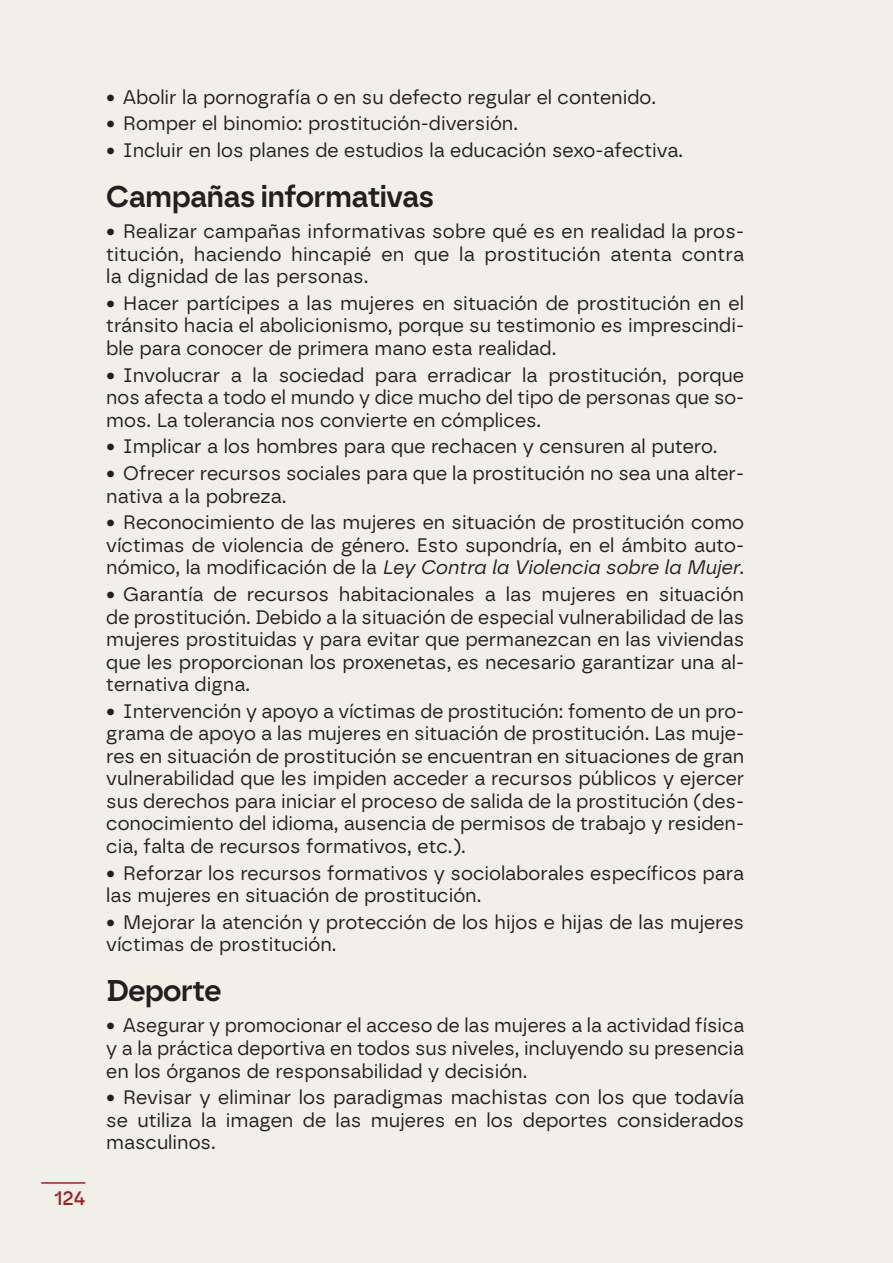
<style>
.page{position:relative;width:893px;height:1263px;background:#f0efe8}
.page>*{position:absolute;margin:0;border:0;box-sizing:border-box;transform-origin:0 0}
.Subtitulo_temas{font:600 30px "Borna";letter-spacing:-.02em;color:#231f20}
.t1{font:500 21px "Borna";color:#a11e23}
.t2{font:19.5px/22.5px "Borna";color:#231f20;text-align:justify}
.s1{font-style:italic}
</style>
<div class="page">
<hr style="left:41px;top:1182px;width:44px;height:2px;background:#a11e23">
<p class="t1" style="left:54px;top:1185px;width:33px">124</p>
<p class="t2" style="left:106px;top:85px;width:551px">• Abolir la pornografía o en su defecto regular el contenido.</p>
<p class="t2" style="left:106px;top:112px;width:413px">• Romper el binomio: prostitución-diversión.</p>
<p class="t2" style="left:106px;top:139px;width:578px">• Incluir en los planes de estudios la educación sexo-afectiva.</p>
<p class="Subtitulo_temas" style="left:106px;top:178px;width:329px">Campañas informativas</p>
<p class="t2" style="left:106px;top:220px;width:639px">• Realizar campañas informativas sobre qué es en realidad la pros&shy;titución, haciendo hincapié en que la prostitución atenta contra la dignidad de las personas.</p>
<p class="t2" style="left:106px;top:292px;width:639px">• Hacer partícipes a las mujeres en situación de prostitución en el tránsito hacia el abolicionismo, porque su testimonio es imprescindi&shy;ble para conocer de primera mano esta realidad.</p>
<p class="t2" style="left:106px;top:363px;width:639px">• Involucrar a la sociedad para erradicar la prostitución, porque nos afecta a todo el mundo y dice mucho del tipo de personas que so&shy;mos. La tolerancia nos convierte en cómplices.</p>
<p class="t2" style="left:106px;top:435px;width:613px">• Implicar a los hombres para que rechacen y censuren al putero.</p>
<p class="t2" style="left:106px;top:462px;width:639px">• Ofrecer recursos sociales para que la prostitución no sea una alter&shy;nativa a la pobreza.</p>
<p class="t2" style="left:106px;top:511px;width:639px">• Reconocimiento de las mujeres en situación de prostitución como víctimas de violencia de género. Esto supondría, en el ámbito auto&shy;nómico, la modificación de la <span class="s1">Ley Contra la Violencia sobre la Mujer</span>.</p>
<p class="t2" style="left:106px;top:583px;width:639px">• Garantía de recursos habitacionales a las mujeres en situación de prostitución. Debido a la situación de especial vulnerabilidad de las mujeres prostituidas y para evitar que permanezcan en las viviendas que les proporcionan los proxenetas, es necesario garantizar una al&shy;ternativa digna.</p>
<p class="t2" style="left:106px;top:700px;width:639px">• Intervención y apoyo a víctimas de prostitución: fomento de un pro&shy;grama de apoyo a las mujeres en situación de prostitución. Las muje&shy;res en situación de prostitución se encuentran en situaciones de gran vulnerabilidad que les impiden acceder a recursos públicos y ejercer sus derechos para iniciar el proceso de salida de la prostitución (des&shy;conocimiento del idioma, ausencia de permisos de trabajo y residen&shy;cia, falta de recursos formativos, etc.).</p>
<p class="t2" style="left:106px;top:861px;width:639px">• Reforzar los recursos formativos y sociolaborales específicos para las mujeres en situación de prostitución.</p>
<p class="t2" style="left:106px;top:911px;width:639px">• Mejorar la atención y protección de los hijos e hijas de las mujeres víctimas de prostitución.</p>
<p class="Subtitulo_temas" style="left:106px;top:973px;width:117px">Deporte</p>
<p class="t2" style="left:106px;top:1014px;width:639px">• Asegurar y promocionar el acceso de las mujeres a la actividad física y a la práctica deportiva en todos sus niveles, incluyendo su presencia en los órganos de responsabilidad y decisión.</p>
<p class="t2" style="left:106px;top:1086px;width:639px">• Revisar y eliminar los paradigmas machistas con los que todavía se utiliza la imagen de las mujeres en los deportes considerados masculinos.</p>
</div>
